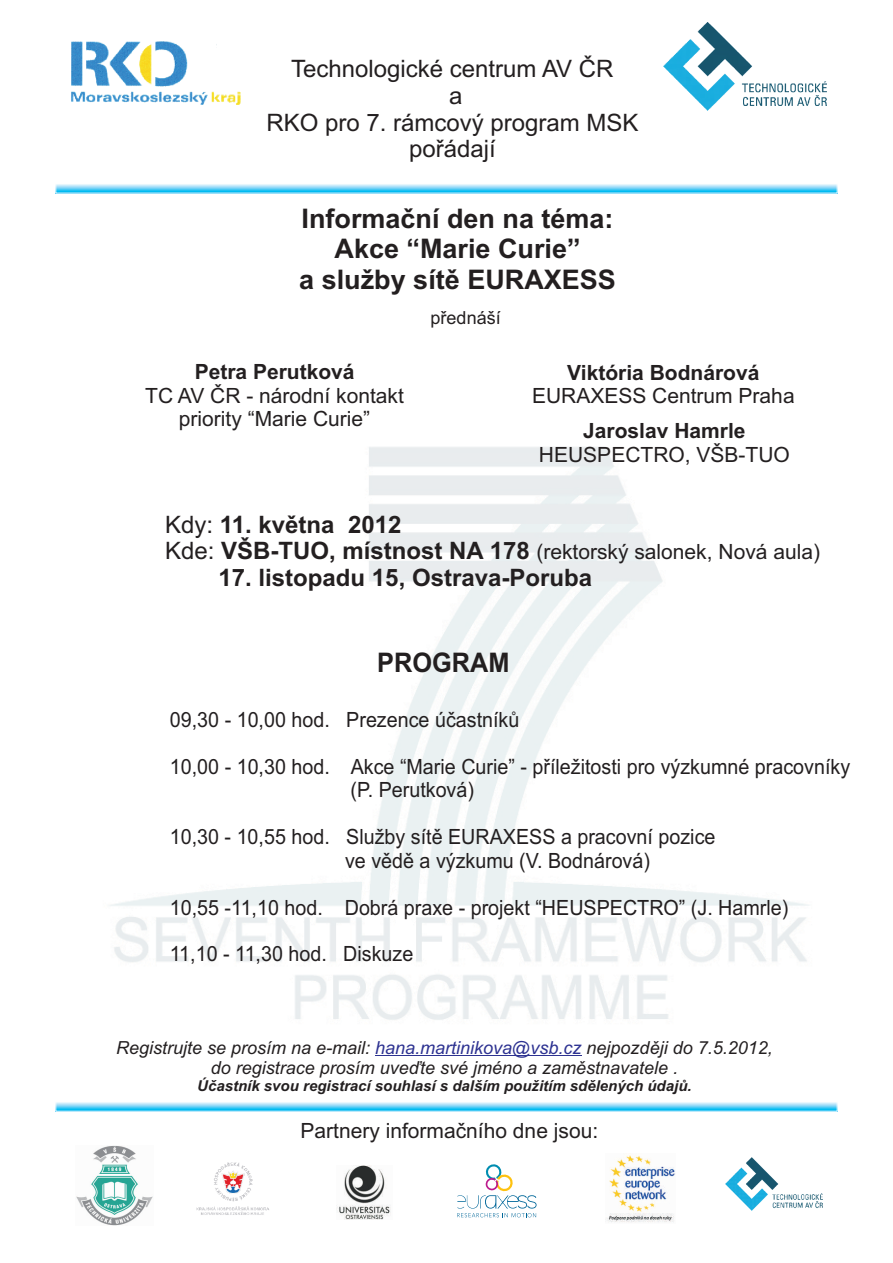
<style>
.page{position:relative;width:893px;height:1263px;background:#fff}
.page>*{position:absolute;margin:0;border:0;box-sizing:border-box;transform-origin:0 0}
.t1{font:700 27px/30.2px "Arial";color:#231f20;text-align:center}
.t2{font:700 27px "Arial";color:#231f20;scale:.94 1}
.t3{font:24px/26.8px "Arial";color:#231f20;text-align:center}
.t4{font:700 24px "Arial";color:#231f20}
.t5{font:21px/23.4px "Arial";color:#231f20;scale:.94 1}
.t6{font:21px/23.4px "Arial";color:#231f20;text-align:center}
.t7{font:700 21px "Arial";color:#231f20}
.t8{font:italic 18px/20.1px "Arial";color:#231f20;text-align:center}
.t9{font:18px "Arial";color:#231f20}
.t10{font:italic 700 15px "Arial";color:#231f20}
.s1{font-weight:400}
.s2{font-size:24px}
.s3{font-weight:700;font-size:24px}
.s4{color:#2d3291}
</style>
<div class="page">
<img style="left:71px;top:41px;width:169px;height:64px">
<svg style="left:58px;top:185px;width:777px;height:6px;background:#79d4f6"></svg>
<div style="left:56px;top:183px;width:781px;height:10px;border:1px solid #fff"></div>
<svg style="left:58px;top:1103px;width:777px;height:6px;background:#7dd6f6"></svg>
<div style="left:56px;top:1101px;width:781px;height:10px;border:1px solid #fff"></div>
<img style="left:663px;top:22px;width:163px;height:89px">
<img style="left:110px;top:447px;width:699px;height:573px">
<img style="left:337px;top:1166px;width:54px;height:53px">
<img style="left:76px;top:1145px;width:77px;height:81px">
<img style="left:196px;top:1162px;width:73px;height:53px">
<img style="left:726px;top:1157px;width:97px;height:53px">
<img style="left:606px;top:1153px;width:69px;height:69px">
<hr style="left:375px;top:1055px;width:207px;height:1px;background:#2d3291">
<svg style="left:457px;top:1164px;width:79px;height:53px"></svg>
<p class="t3" style="left:266px;top:57px;width:374px">Technologické centrum AV ÈR<br>a<br>RKO pro 7. rámcový program MSK poøádají</p>
<p class="t1" style="left:299px;top:206px;width:318px">Informaèní den na téma:<br>Akce “Marie Curie”<br>a služby sítì EURAXESS</p>
<p class="t7" style="left:195px;top:364px;width:161px">Petra Perutková</p>
<p class="t6" style="left:145px;top:386px;width:260px">TC AV ÈR - národní kontakt priority “Marie Curie”</p>
<p class="t9" style="left:431px;top:311px;width:72px">pøednáší</p>
<p class="t7" style="left:567px;top:365px;width:194px">Viktória Bodnárová</p>
<p class="t6" style="left:532px;top:386px;width:264px">EURAXESS Centrum Praha</p>
<p class="t7" style="left:583px;top:423px;width:164px">Jaroslav Hamrle</p>
<p class="t6" style="left:539px;top:444px;width:252px">HEUSPECTRO, VŠB-TUO</p>
<p class="t4" style="left:165px;top:515px;width:238px"><span class="s1">Kdy:</span> 11. kvìtna 2012</p>
<p class="t6" style="left:165px;top:542px;width:656px"><span class="s2">Kde:</span> <span class="s3">VŠB-TUO, místnost NA 178</span> (rektorský salonek, Nová aula)</p>
<p class="t4" style="left:219px;top:569px;width:375px">17. listopadu 15, Ostrava-Poruba</p>
<p class="t2" style="left:377px;top:652px;width:142px">PROGRAM</p>
<p class="t5" style="left:170px;top:710px;width:373px">09,30 - 10,00 hod. Prezence úèastníkù</p>
<p class="t5" style="left:351px;top:756px;width:533px;text-indent:-181px">10,00 - 10,30 hod. Akce “Marie Curie” - pøíležitosti pro výzkumné pracovníky (P. Perutková)</p>
<p class="t5" style="left:345px;top:827px;width:396px;text-indent:-175px">10,30 - 10,55 hod. Služby sítì EURAXESS a pracovní pozice ve vìdì a výzkumu (V. Bodnárová)</p>
<p class="t5" style="left:170px;top:897px;width:660px">10,55 -11,10 hod. Dobrá praxe - projekt “HEUSPECTRO” (J. Hamrle)</p>
<p class="t5" style="left:170px;top:944px;width:261px">11,10 - 11,30 hod. Diskuze</p>
<p class="t8" style="left:116px;top:1039px;width:658px">Registrujte se prosím na e-mail: <span class="s4">hana.martinikova@vsb.cz</span> nejpozdìji do 7.5.2012, do registrace prosím uveïte své jméno a zamìstnavatele .</p>
<p class="t10" style="left:197px;top:1080px;width:496px">Úèastník svou registrací souhlasí s dalším použitím sdìlených údajù.</p>
<p class="t6" style="left:301px;top:1120px;width:299px">Partnery informaèního dne jsou:</p>
</div>
